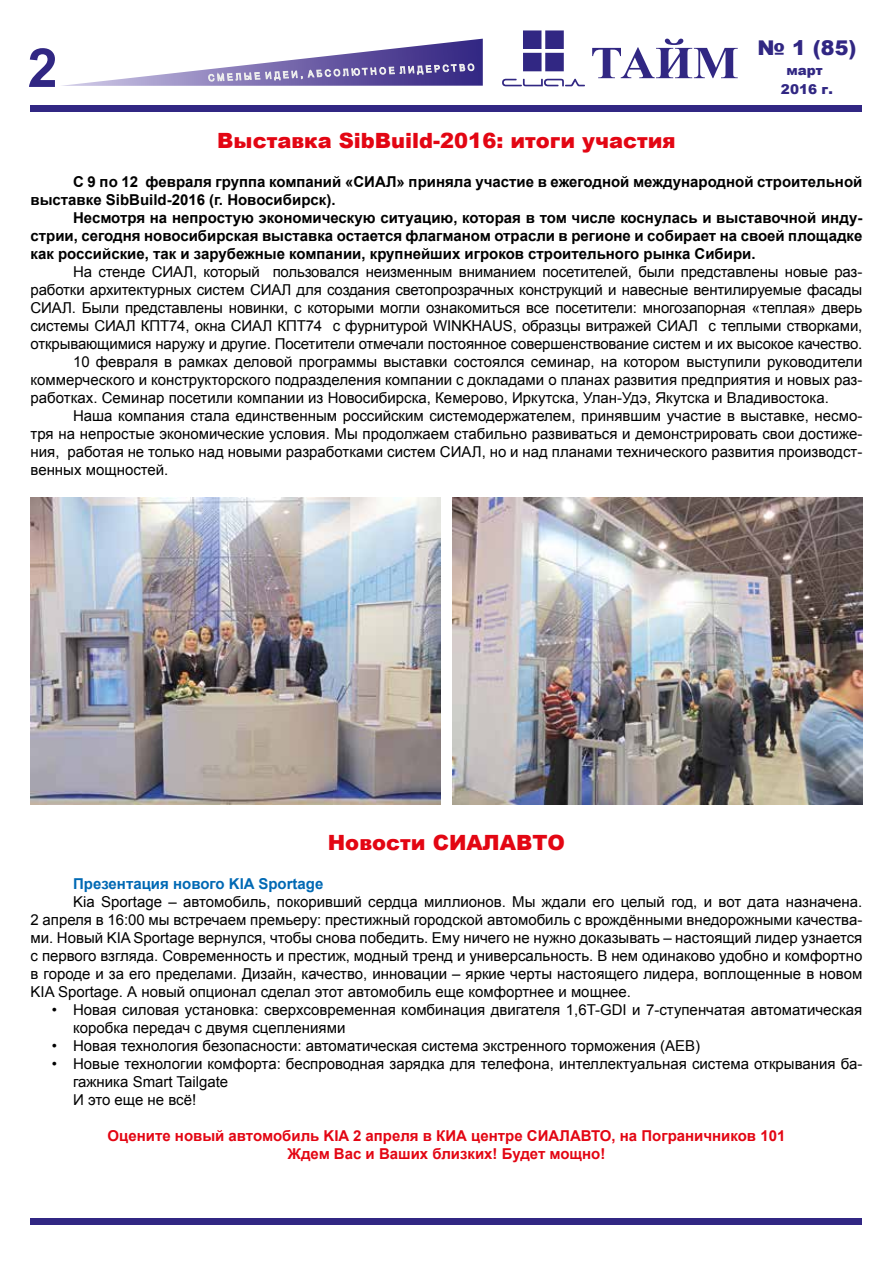
<style>
.page{position:relative;width:893px;height:1263px;background:#fff}
.page>*{position:absolute;margin:0;border:0;box-sizing:border-box;transform-origin:0 0}
.t1{font:700 54px "Arial";color:#312783}
.t2{font:900 21px "Arial";color:#e30613}
.t3{font:900 20.4px "Arial";color:#312783}
.t4{font:15px/18px "Arial";color:#000}
.t5{font:700 15px/18px "Arial";color:#000}
.t6{font:700 15px/18px "Arial";color:#e30613;text-align:center}
.t7{font:700 15px "Arial";color:#0069b4}
.t8{font:900 13.5px "Arial";color:#312783}
</style>
<div class="page">
<svg style="left:502px;top:30px;width:83px;height:56px"></svg>
<svg style="left:592px;top:39px;width:146px;height:39px"></svg>
<svg style="left:62px;top:39px;width:421px;height:47px"></svg>
<div style="left:30px;top:105px;width:832px;height:6px;background:#312783"></div>
<div style="left:30px;top:1218px;width:832px;height:6px;background:#312783"></div>
<img style="left:453px;top:497px;width:409px;height:307px">
<img style="left:31px;top:497px;width:409px;height:307px">
<h1 class="t1" style="left:28px;top:32px;width:32px">2</h1>
<h3 class="t3" style="left:758px;top:33px;width:100px">№ 1 (85)</h3>
<p class="t8" style="left:786px;top:60px;width:38px">март</p>
<p class="t8" style="left:781px;top:79px;width:53px">2016 г.</p>
<h2 class="t2" style="left:217px;top:125px;width:460px">Выставка SibBuild-2016: итоги участия</h2>
<p class="t5" style="left:31px;top:173px;width:833px;text-indent:43px">С 9 по 12 февраля группа компаний «СИАЛ» приняла участие в ежегодной международной строительной выставке SibBuild-2016 (г. Новосибирск).</p>
<p class="t5" style="left:31px;top:209px;width:833px;text-align:justify;text-indent:43px">Несмотря на непростую экономическую ситуацию, которая в том числе коснулась и выставочной инду&shy;стрии, сегодня новосибирская выставка остается флагманом отрасли в регионе и собирает на своей площадке как российские, так и зарубежные компании, крупнейших игроков строительного рынка Сибири.</p>
<p class="t4" style="left:73px;top:263px;width:791px">На стенде СИАЛ, который пользовался неизменным вниманием посетителей, были представлены новые раз-</p>
<p class="t4" style="left:31px;top:281px;width:833px">работки архитектурных систем СИАЛ для создания светопрозрачных конструкций и навесные вентилируемые фасады</p>
<p class="t4" style="left:31px;top:299px;width:833px">СИАЛ. Были представлены новинки, с которыми могли ознакомиться все посетители: многозапорная «теплая» дверь</p>
<p class="t4" style="left:31px;top:317px;width:833px">системы СИАЛ КПТ74, окна СИАЛ КПТ74 с фурнитурой WINKHAUS, образцы витражей СИАЛ с теплыми створками,</p>
<p class="t4" style="left:31px;top:335px;width:833px">открывающимися наружу и другие. Посетители отмечали постоянное совершенствование систем и их высокое качество.</p>
<p class="t4" style="left:73px;top:353px;width:791px">10 февраля в рамках деловой программы выставки состоялся семинар, на котором выступили руководители</p>
<p class="t4" style="left:31px;top:371px;width:833px">коммерческого и конструкторского подразделения компании с докладами о планах развития предприятия и новых раз-</p>
<p class="t4" style="left:31px;top:389px;width:800px">работках. Семинар посетили компании из Новосибирска, Кемерово, Иркутска, Улан-Удэ, Якутска и Владивостока.</p>
<p class="t4" style="left:73px;top:407px;width:791px">Наша компания стала единственным российским системодержателем, принявшим участие в выставке, несмо-</p>
<p class="t4" style="left:31px;top:425px;width:833px">тря на непростые экономические условия. Мы продолжаем стабильно развиваться и демонстрировать свои достиже-</p>
<p class="t4" style="left:31px;top:443px;width:833px">ния, работая не только над новыми разработками систем СИАЛ, но и над планами технического развития производст-</p>
<p class="t4" style="left:31px;top:461px;width:139px">венных мощностей.</p>
<h2 class="t2" style="left:328px;top:827px;width:239px">Новости СИАЛАВТО</h2>
<p class="t7" style="left:73px;top:874px;width:252px">Презентация нового KIA Sportage</p>
<p class="t4" style="left:31px;top:893px;width:833px;text-align:justify;text-indent:43px">Kia Sportage – автомобиль, покоривший сердца миллионов. Мы ждали его целый год, и вот дата назначена.<br>2 апреля в 16:00 мы встречаем премьеру: престижный городской автомобиль с врождёнными внедорожными качества&shy;ми. Новый KIA Sportage вернулся, чтобы снова победить. Ему ничего не нужно доказывать – настоящий лидер узнается с первого взгляда. Современность и престиж, модный тренд и универсальность. В нем одинаково удобно и комфортно в городе и за его пределами. Дизайн, качество, инновации – яркие черты настоящего лидера, воплощенные в новом KIA Sportage. А новый опционал сделал этот автомобиль еще комфортнее и мощнее.</p>
<p class="t4" style="left:73px;top:1001px;width:791px;text-indent:-21px">• Новая силовая установка: сверхсовременная комбинация двигателя 1,6T-GDI и 7-ступенчатая автоматическая коробка передач с двумя сцеплениями</p>
<p class="t4" style="left:52px;top:1037px;width:650px">• Новая технология безопасности: автоматическая система экстренного торможения (AEB)</p>
<p class="t4" style="left:73px;top:1055px;width:791px;text-indent:-21px">• Новые технологии комфорта: беспроводная зарядка для телефона, интеллектуальная система открывания ба&shy;гажника Smart Tailgate<br>И это еще не всё!</p>
<p class="t6" style="left:108px;top:1127px;width:679px">Оцените новый автомобиль KIA 2 апреля в КИА центре СИАЛАВТО, на Пограничников 101<br>Ждем Вас и Ваших близких! Будет мощно!</p>
</div>
